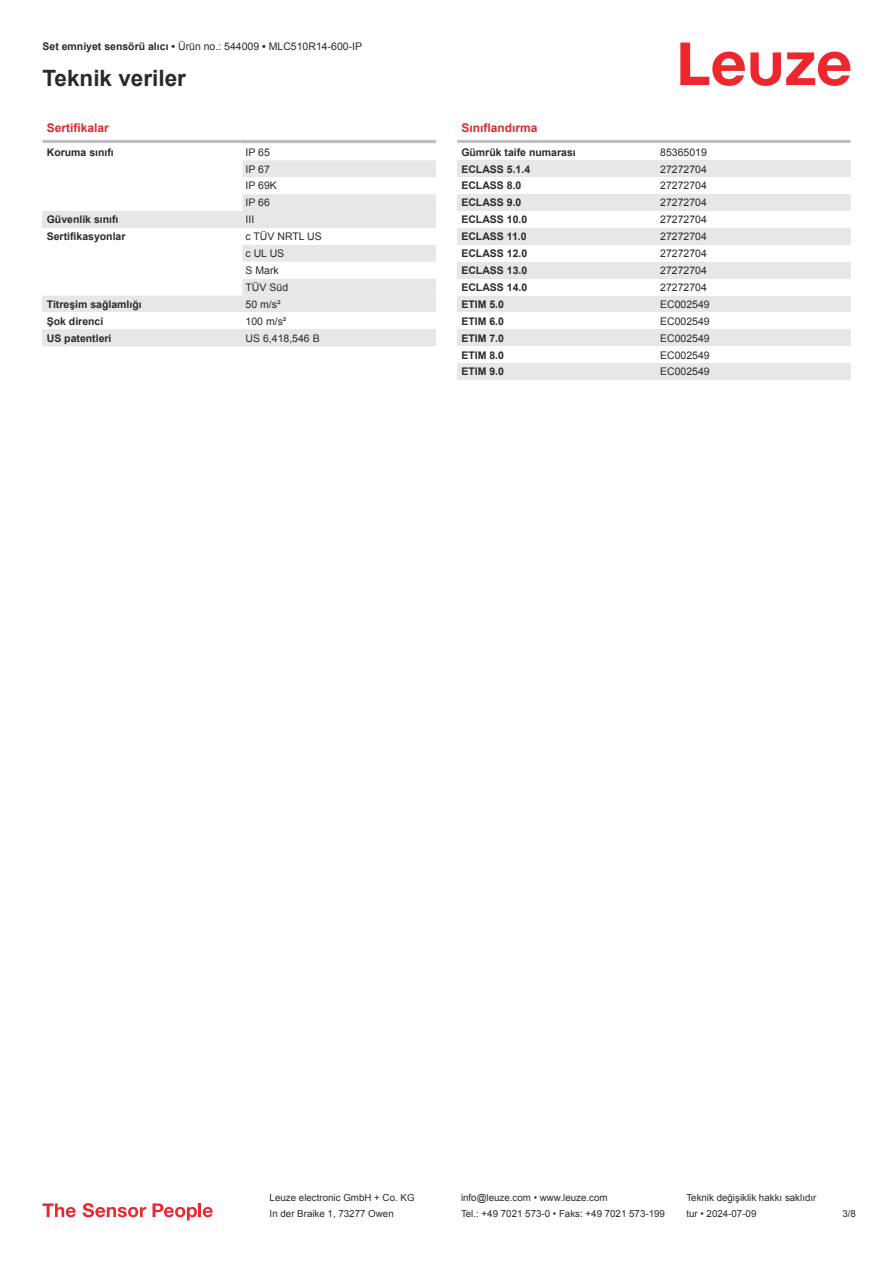
<style>
.page{position:relative;width:893px;height:1263px;background:#fff}
.page>*{position:absolute;margin:0;border:0;box-sizing:border-box;transform-origin:0 0}
.t1{font:700 22.5px "Arial";color:#2b292a}
.t2{font:700 12px "Arial";color:#db2a30}
.t3{font:10.5px/17px "Arial";color:#2b292a}
.t4{font:700 10.5px "Arial";color:#2b292a}
.t5{font:9.75px "Arial";color:#2b292a}
.s1{font-weight:700}
</style>
<div class="page">
<svg style="left:680px;top:43px;width:170px;height:43px"></svg>
<hr style="left:43px;top:140px;width:393px;height:3px;background:#bdbfc1">
<svg style="left:242px;top:143px;width:194px;height:68px"></svg>
<div style="left:43px;top:211px;width:199px;height:17px;background:#e6e7e9"></div>
<div style="left:242px;top:211px;width:194px;height:17px;background:#e6e7e9"></div>
<svg style="left:242px;top:245px;width:194px;height:51px"></svg>
<div style="left:43px;top:296px;width:199px;height:16px;background:#e6e7e9"></div>
<div style="left:242px;top:296px;width:194px;height:16px;background:#e6e7e9"></div>
<div style="left:43px;top:329px;width:199px;height:17px;background:#e6e7e9"></div>
<div style="left:242px;top:329px;width:194px;height:17px;background:#e6e7e9"></div>
<hr style="left:457px;top:140px;width:393px;height:3px;background:#bdbfc1">
<div style="left:457px;top:160px;width:200px;height:17px;background:#e6e7e9"></div>
<div style="left:657px;top:160px;width:193px;height:17px;background:#e6e7e9"></div>
<div style="left:457px;top:194px;width:200px;height:17px;background:#e6e7e9"></div>
<div style="left:657px;top:194px;width:193px;height:17px;background:#e6e7e9"></div>
<div style="left:457px;top:228px;width:200px;height:17px;background:#e6e7e9"></div>
<div style="left:657px;top:228px;width:193px;height:17px;background:#e6e7e9"></div>
<div style="left:457px;top:262px;width:200px;height:17px;background:#e6e7e9"></div>
<div style="left:657px;top:262px;width:193px;height:17px;background:#e6e7e9"></div>
<div style="left:457px;top:296px;width:200px;height:16px;background:#e6e7e9"></div>
<div style="left:657px;top:296px;width:193px;height:16px;background:#e6e7e9"></div>
<div style="left:457px;top:329px;width:200px;height:17px;background:#e6e7e9"></div>
<div style="left:657px;top:329px;width:193px;height:17px;background:#e6e7e9"></div>
<div style="left:457px;top:363px;width:200px;height:17px;background:#e6e7e9"></div>
<div style="left:657px;top:363px;width:193px;height:17px;background:#e6e7e9"></div>
<svg style="left:43px;top:1203px;width:33px;height:14px"></svg>
<svg style="left:83px;top:1203px;width:63px;height:14px"></svg>
<svg style="left:153px;top:1203px;width:44px;height:17px"></svg>
<hr style="left:198px;top:1203px;width:3px;height:14px;background:#ed272d">
<svg style="left:203px;top:1207px;width:10px;height:10px"></svg>
<p class="t3" style="left:43px;top:39px;width:321px"><span class="s1">Set emniyet sensörü alıcı •</span> Ürün no.: 544009 <span class="s1">•</span> MLC510R14-600-IP</p>
<h1 class="t1" style="left:43px;top:70px;width:145px">Teknik veriler</h1>
<p class="t2" style="left:47px;top:123px;width:64px">Sertifikalar</p>
<p class="t4" style="left:47px;top:145px;width:69px">Koruma sınıfı</p>
<p class="t3" style="left:246px;top:144px;width:33px">IP 65<br>IP 67<br>IP 69K<br>IP 66</p>
<p class="t4" style="left:47px;top:212px;width:73px">Güvenlik sınıfı</p>
<p class="t3" style="left:246px;top:212px;width:10px">III</p>
<p class="t4" style="left:47px;top:232px;width:80px">Sertifikasyonlar</p>
<p class="t3" style="left:246px;top:228px;width:78px">c TÜV NRTL US c UL US<br>S Mark<br>TÜV Süd</p>
<p class="t4" style="left:47px;top:297px;width:96px">Titreşim sağlamlığı</p>
<p class="t3" style="left:246px;top:296px;width:37px">50 m/s²</p>
<p class="t4" style="left:47px;top:314px;width:58px">Şok direnci</p>
<p class="t3" style="left:246px;top:312px;width:42px">100 m/s²</p>
<p class="t4" style="left:47px;top:330px;width:66px">US patentleri</p>
<p class="t3" style="left:246px;top:330px;width:76px">US 6,418,546 B</p>
<p class="t2" style="left:461px;top:120px;width:78px">Sınıflandırma</p>
<p class="t4" style="left:461px;top:145px;width:116px">Gümrük taife numarası</p>
<p class="t3" style="left:660px;top:144px;width:48px">85365019</p>
<p class="t4" style="left:461px;top:161px;width:70px">ECLASS 5.1.4</p>
<p class="t3" style="left:660px;top:161px;width:48px">27272704</p>
<p class="t4" style="left:461px;top:178px;width:62px">ECLASS 8.0</p>
<p class="t3" style="left:660px;top:178px;width:48px">27272704</p>
<p class="t4" style="left:461px;top:195px;width:62px">ECLASS 9.0</p>
<p class="t3" style="left:660px;top:195px;width:48px">27272704</p>
<p class="t4" style="left:461px;top:212px;width:67px">ECLASS 10.0</p>
<p class="t3" style="left:660px;top:212px;width:48px">27272704</p>
<p class="t4" style="left:461px;top:229px;width:67px">ECLASS 11.0</p>
<p class="t3" style="left:660px;top:229px;width:48px">27272704</p>
<p class="t4" style="left:461px;top:246px;width:67px">ECLASS 12.0</p>
<p class="t3" style="left:660px;top:245px;width:48px">27272704</p>
<p class="t4" style="left:461px;top:263px;width:67px">ECLASS 13.0</p>
<p class="t3" style="left:660px;top:262px;width:48px">27272704</p>
<p class="t4" style="left:461px;top:280px;width:67px">ECLASS 14.0</p>
<p class="t3" style="left:660px;top:279px;width:48px">27272704</p>
<p class="t4" style="left:461px;top:297px;width:44px">ETIM 5.0</p>
<p class="t3" style="left:660px;top:296px;width:51px">EC002549</p>
<p class="t4" style="left:461px;top:314px;width:44px">ETIM 6.0</p>
<p class="t3" style="left:660px;top:313px;width:51px">EC002549</p>
<p class="t4" style="left:461px;top:331px;width:44px">ETIM 7.0</p>
<p class="t3" style="left:660px;top:330px;width:51px">EC002549</p>
<p class="t4" style="left:461px;top:347px;width:44px">ETIM 8.0</p>
<p class="t3" style="left:660px;top:347px;width:51px">EC002549</p>
<p class="t4" style="left:461px;top:364px;width:44px">ETIM 9.0</p>
<p class="t3" style="left:660px;top:364px;width:51px">EC002549</p>
<p class="t5" style="left:270px;top:1191px;width:146px">Leuze electronic GmbH + Co. KG</p>
<p class="t5" style="left:461px;top:1191px;width:148px">info@leuze.com • www.leuze.com</p>
<p class="t5" style="left:686px;top:1191px;width:132px">Teknik değişiklik hakkı saklıdır</p>
<p class="t5" style="left:270px;top:1207px;width:126px">In der Braike 1, 73277 Owen</p>
<p class="t5" style="left:461px;top:1207px;width:205px">Tel.: +49 7021 573-0 • Faks: +49 7021 573-199</p>
<p class="t5" style="left:686px;top:1207px;width:72px">tur • 2024-07-09</p>
<p class="t5" style="left:842px;top:1210px;width:15px">3 /8</p>
</div>
